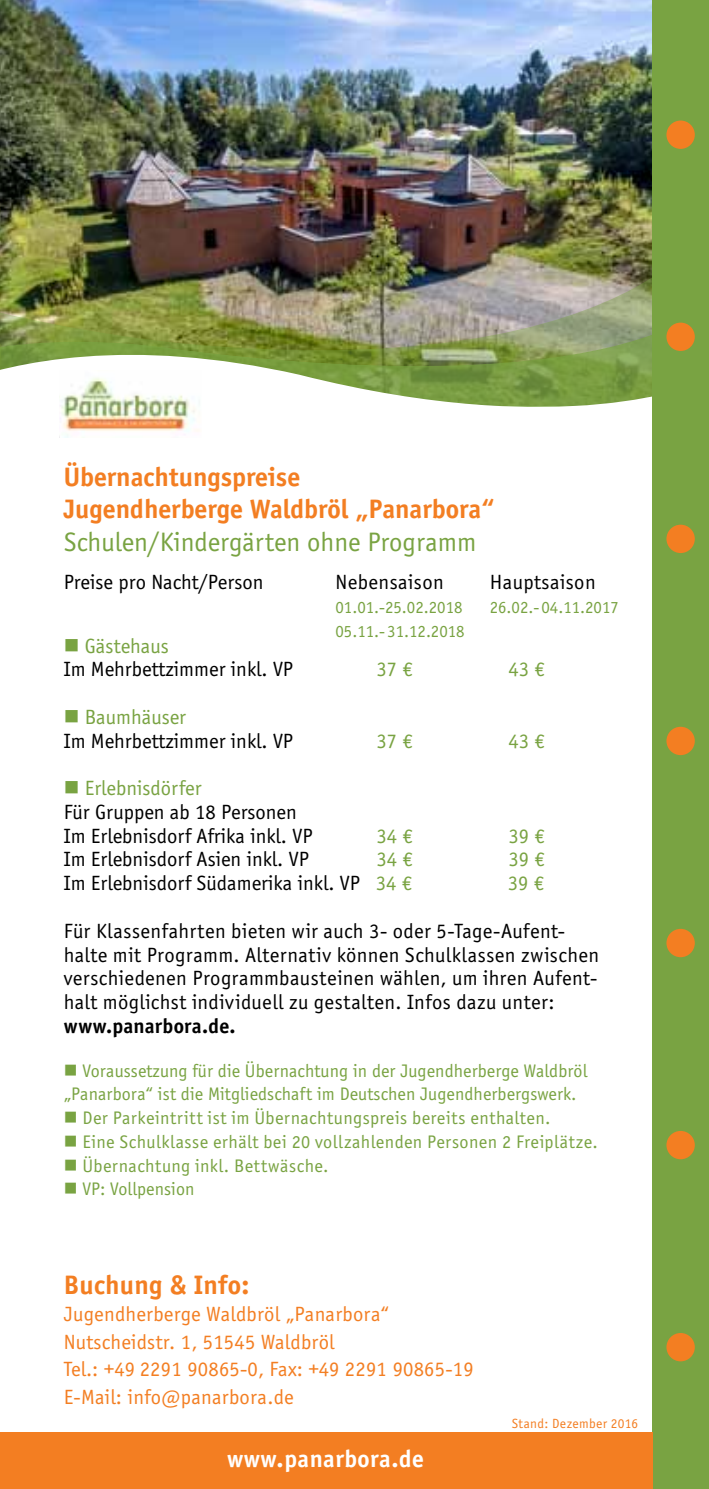
<style>
.page{position:relative;width:709px;height:1489px;background:#fff}
.page>*{position:absolute;margin:0;border:0;box-sizing:border-box;transform-origin:0 0}
.t1{font:700 27.5px/32.5px "Officina Sans EF";color:#f37e22}
.t2{font:27.5px "Officina Sans EF";color:#79a342}
.t3{font:700 25px "Officina Sans EF";letter-spacing:.02em;color:#fff}
.t4{font:21.25px/23.8px "Officina Sans EF";letter-spacing:.01em;color:#000}
.t5{font:21.25px/27.5px "Officina Sans EF";letter-spacing:.01em;color:#f37e22}
.t6{font:21.25px "Officina Sans EF";color:#79a342}
.t7{font:700 21.25px "Officina Sans EF";letter-spacing:.015em;color:#000}
.t8{font:18.75px/23.8px "Officina Sans EF";letter-spacing:.015em;color:#79a342}
.t9{font:17.5px/23.8px "Officina Sans EF";color:#79a342}
.t10{font:13.75px "Officina Sans EF";letter-spacing:.03em;color:#f37e22}
.s1{color:#79a342}
</style>
<div class="page">
<img style="left:0;top:0;width:652px;height:262px">
<img style="left:0;top:262px;width:652px;height:64px">
<svg style="left:0;top:326px;width:652px;height:10px;background:#929964"></svg>
<svg style="left:0;top:336px;width:652px;height:71px"></svg>
<div style="left:652px;top:0;width:57px;height:1488px;background:#79a342"></div>
<div style="left:51px;top:374px;width:180px;height:63px;background:#fff"></div>
<div style="left:0;top:1431px;width:652px;height:57px;background:#f37e22"></div>
<div style="left:666px;top:524px;width:28px;height:29px;background:#f37e22;border-radius:50%"></div>
<div style="left:666px;top:726px;width:28px;height:29px;background:#f37e22;border-radius:50%"></div>
<div style="left:666px;top:928px;width:28px;height:29px;background:#f37e22;border-radius:50%"></div>
<div style="left:666px;top:1130px;width:28px;height:29px;background:#f37e22;border-radius:50%"></div>
<div style="left:666px;top:120px;width:28px;height:29px;background:#f37e22;border-radius:50%"></div>
<div style="left:666px;top:322px;width:28px;height:29px;background:#f37e22;border-radius:50%"></div>
<div style="left:666px;top:1332px;width:28px;height:29px;background:#f37e22;border-radius:50%"></div>
<img style="left:59px;top:370px;width:142px;height:68px">
<p class="t1" style="left:64px;top:460px;width:432px">Übernachtungspreise<br>Jugendherberge Waldbröl „Panarbora“</p>
<p class="t2" style="left:64px;top:526px;width:414px">Schulen/Kindergärten ohne Programm</p>
<p class="t4" style="left:64px;top:570px;width:201px">Preise pro Nacht/Person</p>
<p class="t4" style="left:335px;top:570px;width:110px">Nebensaison</p>
<p class="t9" style="left:335px;top:595px;width:131px">01.01.-25.02.2018<br>05.11.- 31.12.2018</p>
<p class="t4" style="left:490px;top:570px;width:107px">Hauptsaison</p>
<p class="t9" style="left:490px;top:595px;width:131px">26.02.- 04.11.2017</p>
<p class="t4" style="left:64px;top:634px;width:230px"><span class="s1">■ Gästehaus<br></span>Im Mehrbettzimmer inkl. VP</p>
<p class="t6" style="left:376px;top:657px;width:38px">37 €</p>
<p class="t6" style="left:508px;top:657px;width:38px">43 €</p>
<p class="t4" style="left:64px;top:705px;width:230px"><span class="s1">■ Baumhäuser<br></span>Im Mehrbettzimmer inkl. VP</p>
<p class="t4" style="left:64px;top:776px;width:250px"><span class="s1">■ Erlebnisdörfer<br></span>Für Gruppen ab 18 Personen<br>Im Erlebnisdorf Afrika inkl. VP</p>
<p class="t6" style="left:376px;top:728px;width:38px">37 €</p>
<p class="t6" style="left:508px;top:728px;width:38px">43 €</p>
<p class="t6" style="left:376px;top:823px;width:38px">34 €</p>
<p class="t6" style="left:508px;top:823px;width:38px">39 €</p>
<p class="t4" style="left:64px;top:847px;width:246px">Im Erlebnisdorf Asien inkl. VP</p>
<p class="t6" style="left:376px;top:847px;width:38px">34 €</p>
<p class="t6" style="left:508px;top:847px;width:38px">39 €</p>
<p class="t4" style="left:64px;top:871px;width:350px">Im Erlebnisdorf Südamerika inkl. VP <span class="s1">34 €</span></p>
<p class="t6" style="left:507px;top:871px;width:38px">39 €</p>
<p class="t4" style="left:64px;top:919px;width:537px">Für Klassenfahrten bieten wir auch 3- oder 5-Tage-Aufent&shy;halte mit Programm. Alternativ können Schulklassen zwischen verschiedenen Programmbausteinen wählen, um ihren Aufent&shy;halt möglichst individuell zu gestalten. Infos dazu unter:</p>
<p class="t7" style="left:64px;top:1012px;width:173px">www.panarbora.de.</p>
<p class="t8" style="left:64px;top:1058px;width:525px">■ Voraussetzung für die Übernachtung in der Jugendherberge Waldbröl „Panarbora“ ist die Mitgliedschaft im Deutschen Jugendherbergswerk.</p>
<p class="t8" style="left:64px;top:1106px;width:488px">■ Der Parkeintritt ist im Übernachtungspreis bereits enthalten.</p>
<p class="t8" style="left:64px;top:1129px;width:535px">■ Eine Schulklasse erhält bei 20 vollzahlenden Personen 2 Freiplätze.</p>
<p class="t8" style="left:64px;top:1153px;width:266px">■ Übernachtung inkl. Bettwäsche.</p>
<p class="t8" style="left:64px;top:1177px;width:132px">■ VP: Vollpension</p>
<p class="t1" style="left:64px;top:1268px;width:187px">Buchung &amp; Info:</p>
<p class="t5" style="left:64px;top:1300px;width:411px">Jugendherberge Waldbröl „Panarbora“ Nutscheidstr. 1, 51545 Waldbröl<br>Tel.: +49 2291 90865-0, Fax: +49 2291 90865-19<br>E-Mail: info@panarbora.de</p>
<p class="t3" style="left:227px;top:1442px;width:198px">www.panarbora.de</p>
<p class="t10" style="left:512px;top:1415px;width:128px">Stand: Dezember 2016</p>
</div>
